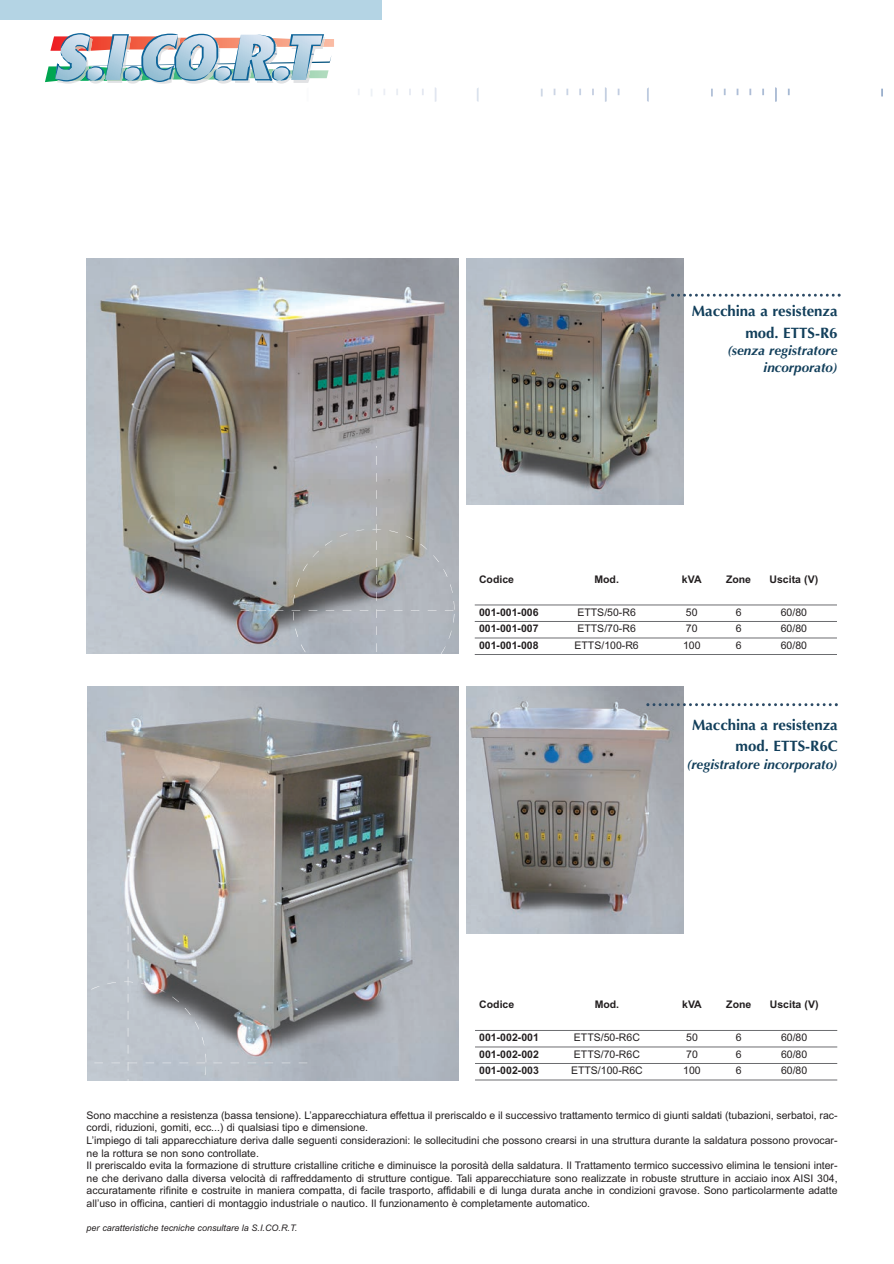
<style>
.page{position:relative;width:894px;height:1264px;background:#fff}
.page>*{position:absolute;margin:0;border:0;box-sizing:border-box;transform-origin:0 0}
.t1{font:700 15px/21.5px "Optima";color:#123f5b;text-align:right}
.t2{font:italic 700 13.5px/16.5px "Optima";color:#123f5b;text-align:right}
.t3{font:10.5px/12.6px "Arial";color:#231f20}
.t4{font:700 10.5px "Arial";color:#231f20}
.t5{font:italic 9px "Arial";color:#231f20}
</style>
<div class="page">
<svg style="left:566px;top:87px;width:317px;height:15px"></svg>
<div style="left:0;top:0;width:381px;height:19px;background:#b4d4e4"></div>
<svg style="left:45px;top:33px;width:289px;height:51px"></svg>
<hr style="left:475px;top:1030px;width:362px;height:1px;background:#6c6d70">
<hr style="left:475px;top:1046px;width:362px;height:1px;background:#6c6d70">
<hr style="left:475px;top:1063px;width:362px;height:1px;background:#6c6d70">
<hr style="left:475px;top:1079px;width:362px;height:1px;background:#6c6d70">
<img style="left:87px;top:686px;width:371px;height:394px">
<svg style="left:87px;top:898px;width:220px;height:183px;background:#adb1b4"></svg>
<hr style="left:474px;top:604px;width:362px;height:1px;background:#6c6d70">
<hr style="left:474px;top:621px;width:362px;height:1px;background:#6c6d70">
<hr style="left:474px;top:637px;width:362px;height:1px;background:#6c6d70">
<hr style="left:474px;top:654px;width:362px;height:1px;background:#6c6d70">
<img style="left:86px;top:258px;width:372px;height:395px">
<svg style="left:240px;top:446px;width:215px;height:208px;background:#a4a6a9"></svg>
<img style="left:466px;top:258px;width:217px;height:247px">
<img style="left:466px;top:686px;width:217px;height:247px">
<svg style="left:646px;top:703px;width:191px;height:3px"></svg>
<svg style="left:671px;top:294px;width:169px;height:3px"></svg>
<h1 class="t1" style="left:691px;top:302px;width:147px">Macchina a resistenza mod. ETTS-R6</h1>
<p class="t2" style="left:727px;top:344px;width:111px">(senza registratore incorporato)</p>
<p class="t4" style="left:479px;top:575px;width:37px">Codice</p>
<p class="t4" style="left:594px;top:575px;width:26px">Mod.</p>
<p class="t4" style="left:681px;top:575px;width:21px">kVA</p>
<p class="t4" style="left:725px;top:575px;width:27px">Zone</p>
<p class="t4" style="left:769px;top:575px;width:50px">Uscita (V)</p>
<p class="t4" style="left:479px;top:608px;width:61px">001-001-006</p>
<p class="t3" style="left:577px;top:607px;width:60px">ETTS/50-R6</p>
<p class="t3" style="left:685px;top:607px;width:13px">50</p>
<p class="t3" style="left:735px;top:607px;width:7px">6</p>
<p class="t3" style="left:780px;top:607px;width:28px">60/80</p>
<p class="t4" style="left:479px;top:625px;width:61px">001-001-007</p>
<p class="t3" style="left:577px;top:623px;width:60px">ETTS/70-R6</p>
<p class="t3" style="left:685px;top:623px;width:13px">70</p>
<p class="t3" style="left:735px;top:623px;width:7px">6</p>
<p class="t3" style="left:780px;top:623px;width:28px">60/80</p>
<p class="t4" style="left:479px;top:641px;width:61px">001-001-008</p>
<p class="t3" style="left:574px;top:640px;width:66px">ETTS/100-R6</p>
<p class="t3" style="left:682px;top:640px;width:19px">100</p>
<p class="t3" style="left:735px;top:640px;width:7px">6</p>
<p class="t3" style="left:780px;top:640px;width:28px">60/80</p>
<h1 class="t1" style="left:692px;top:715px;width:147px">Macchina a resistenza mod. ETTS-R6C</h1>
<p class="t2" style="left:686px;top:757px;width:152px">(registratore incorporato)</p>
<p class="t4" style="left:479px;top:1000px;width:37px">Codice</p>
<p class="t4" style="left:594px;top:1000px;width:26px">Mod.</p>
<p class="t4" style="left:682px;top:1000px;width:21px">kVA</p>
<p class="t4" style="left:726px;top:1000px;width:27px">Zone</p>
<p class="t4" style="left:769px;top:1000px;width:50px">Uscita (V)</p>
<p class="t4" style="left:479px;top:1033px;width:61px">001-002-001</p>
<p class="t3" style="left:573px;top:1032px;width:67px">ETTS/50-R6C</p>
<p class="t3" style="left:686px;top:1032px;width:13px">50</p>
<p class="t3" style="left:735px;top:1032px;width:7px">6</p>
<p class="t3" style="left:780px;top:1032px;width:28px">60/80</p>
<p class="t4" style="left:479px;top:1050px;width:61px">001-002-002</p>
<p class="t3" style="left:573px;top:1048px;width:67px">ETTS/70-R6C</p>
<p class="t3" style="left:686px;top:1048px;width:13px">70</p>
<p class="t3" style="left:735px;top:1048px;width:7px">6</p>
<p class="t3" style="left:780px;top:1048px;width:28px">60/80</p>
<p class="t4" style="left:479px;top:1066px;width:61px">001-002-003</p>
<p class="t3" style="left:571px;top:1065px;width:73px">ETTS/100-R6C</p>
<p class="t3" style="left:683px;top:1065px;width:19px">100</p>
<p class="t3" style="left:735px;top:1065px;width:7px">6</p>
<p class="t3" style="left:780px;top:1065px;width:28px">60/80</p>
<p class="t3" style="left:87px;top:1109px;width:752px">Sono macchine a resistenza (bassa tensione). L’apparecchiatura effettua il preriscaldo e il successivo trattamento termico di giunti saldati (tubazioni, serbatoi, rac&shy;cordi, riduzioni, gomiti, ecc...) di qualsiasi tipo e dimensione.<br>L’impiego di tali apparecchiature deriva dalle seguenti considerazioni: le sollecitudini che possono crearsi in una struttura durante la saldatura possono provocar&shy;ne la rottura se non sono controllate.<br>Il preriscaldo evita la formazione di strutture cristalline critiche e diminuisce la porosità della saldatura. Il Trattamento termico successivo elimina le tensioni inter&shy;ne che derivano dalla diversa velocità di raffreddamento di strutture contigue. Tali apparecchiature sono realizzate in robuste strutture in acciaio inox AISI 304, accuratamente rifinite e costruite in maniera compatta, di facile trasporto, affidabili e di lunga durata anche in condizioni gravose. Sono particolarmente adatte all’uso in officina, cantieri di montaggio industriale o nautico. Il funzionamento è completamente automatico.</p>
<p class="t5" style="left:87px;top:1224px;width:212px">per caratteristiche tecniche consultare la S.I.CO.R.T.</p>
</div>
